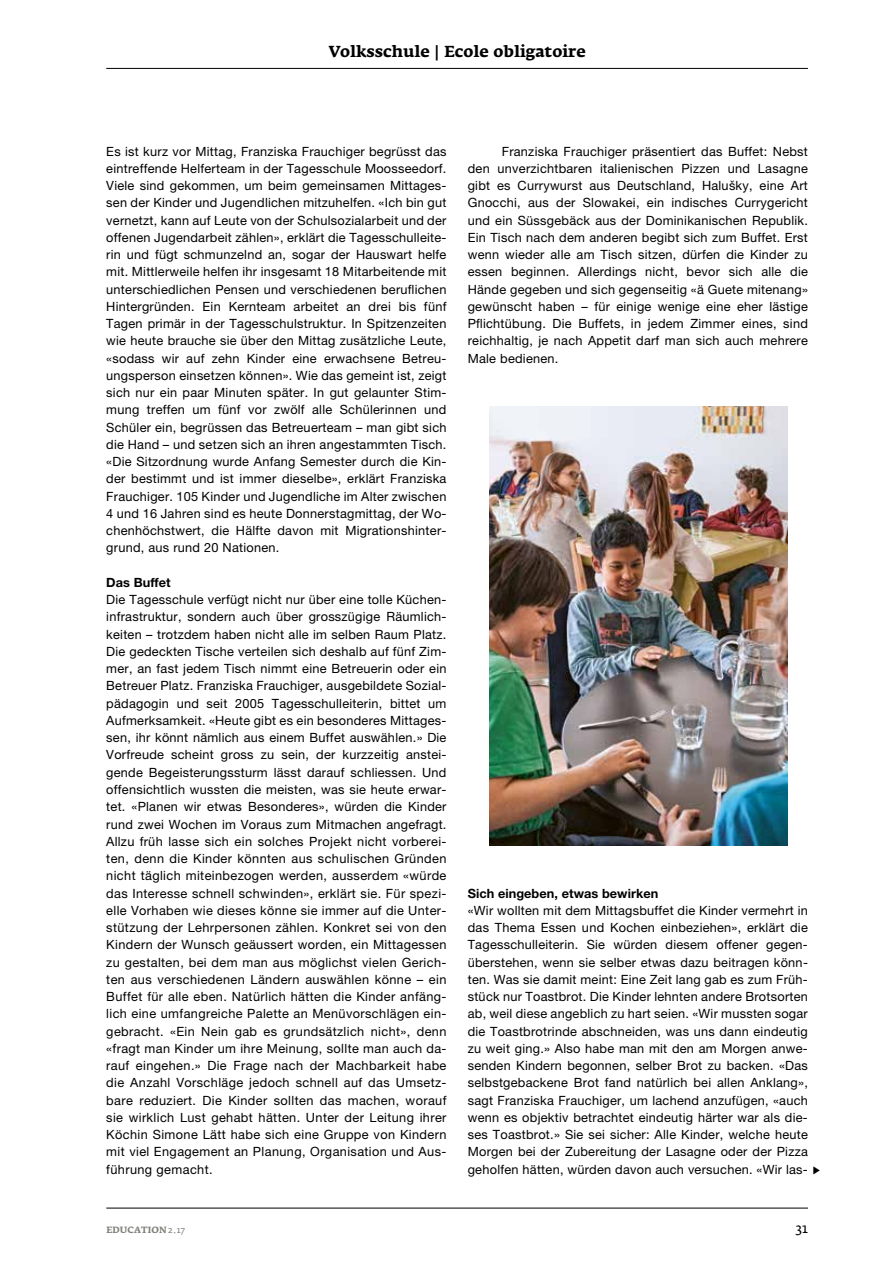
<style>
.page{position:relative;width:893px;height:1263px;background:#fff}
.page>*{position:absolute;margin:0;border:0;box-sizing:border-box;transform-origin:0 0}
.t1{font:700 15.75px "Fedra Serif A Std";color:#000}
.t2{font:13.5px "Fedra Serif A Std";color:#000}
.t3{font:12.75px/17.2px "Helvetica Neue LT Std";letter-spacing:.02em;color:#000;text-align:justify}
.t4{font:700 12.75px "Helvetica Neue LT Std";letter-spacing:.005em;color:#000}
.t5{font:700 9px "Fedra Serif A Std";letter-spacing:.015em;color:#81807a}
.s1{font-family:"Fedra Serif A Std";font-size:12px}
.s2{font-weight:400}
</style>
<div class="page">
<hr style="left:106px;top:1208px;width:702px;height:1px;background:#000">
<hr style="left:106px;top:68px;width:702px;height:1px;background:#000">
<img style="left:489px;top:406px;width:298px;height:440px">
<p class="t1" style="left:328px;top:42px;width:259px">Volksschule | Ecole obligatoire</p>
<p class="t3" style="left:106px;top:142px;width:342px">Es ist kurz vor Mittag, Franziska Frauchiger begrüsst das eintreffende Helferteam in der Tagesschule Moosseedorf.<br>Viele sind gekommen, um beim gemeinsamen Mittages&shy;sen der Kinder und Jugendlichen mitzuhelfen. «Ich bin gut vernetzt, kann auf Leute von der Schulsozialarbeit und der offenen Jugendarbeit zählen», erklärt die Tagesschulleite&shy;rin und fügt schmunzelnd an, sogar der Hauswart helfe mit. Mittlerweile helfen ihr insgesamt 18 Mitarbeitende mit unterschiedlichen Pensen und verschiedenen beruflichen Hintergründen. Ein Kernteam arbeitet an drei bis fünf Tagen primär in der Tagesschulstruktur. In Spitzenzeiten wie heute brauche sie über den Mittag zusätzliche Leute, «sodass wir auf zehn Kinder eine erwachsene Betreu&shy;ungsperson einsetzen können». Wie das gemeint ist, zeigt sich nur ein paar Minuten später. In gut gelaunter Stim&shy;mung treffen um fünf vor zwölf alle Schülerinnen und Schüler ein, begrüssen das Betreuerteam – man gibt sich die Hand – und setzen sich an ihren angestammten Tisch. «Die Sitzordnung wurde Anfang Semester durch die Kin&shy;der bestimmt und ist immer dieselbe», erklärt Franziska Frauchiger. 105 Kinder und Jugendliche im Alter zwischen 4 und 16 Jahren sind es heute Donnerstagmittag, der Wo&shy;chenhöchstwert, die Hälfte davon mit Migrationshinter&shy;grund, aus rund 20 Nationen.</p>
<p class="t4" style="left:106px;top:574px;width:66px">Das Buffet</p>
<p class="t3" style="left:106px;top:591px;width:342px">Die Tagesschule verfügt nicht nur über eine tolle Küchen&shy;infrastruktur, sondern auch über grosszügige Räumlich&shy;keiten – trotzdem haben nicht alle im selben Raum Platz.<br>Die gedeckten Tische verteilen sich deshalb auf fünf Zim&shy;mer, an fast jedem Tisch nimmt eine Betreuerin oder ein Betreuer Platz. Franziska Frauchiger, ausgebildete Sozial&shy;pädagogin und seit 2005 Tagesschulleiterin, bittet um Aufmerksamkeit. «Heute gibt es ein besonderes Mittages&shy;sen, ihr könnt nämlich aus einem Buffet auswählen.» Die Vorfreude scheint gross zu sein, der kurzzeitig anstei&shy;gende Begeisterungssturm lässt darauf schliessen. Und offensichtlich wussten die meisten, was sie heute erwar&shy;tet. «Planen wir etwas Besonderes», würden die Kinder rund zwei Wochen im Voraus zum Mitmachen angefragt.<br>Allzu früh lasse sich ein solches Projekt nicht vorberei&shy;ten, denn die Kinder könnten aus schulischen Gründen nicht täglich miteinbezogen werden, ausserdem «würde das Interesse schnell schwinden», erklärt sie. Für spezi&shy;elle Vorhaben wie dieses könne sie immer auf die Unter&shy;stützung der Lehrpersonen zählen. Konkret sei von den Kindern der Wunsch geäussert worden, ein Mittagessen zu gestalten, bei dem man aus möglichst vielen Gerich&shy;ten aus verschiedenen Ländern auswählen könne – ein Buffet für alle eben. Natürlich hätten die Kinder anfäng&shy;lich eine umfangreiche Palette an Menüvorschlägen ein&shy;gebracht. «Ein Nein gab es grundsätzlich nicht», denn «fragt man Kinder um ihre Meinung, sollte man auch da&shy;rauf eingehen.» Die Frage nach der Machbarkeit habe die Anzahl Vorschläge jedoch schnell auf das Umsetz&shy;bare reduziert. Die Kinder sollten das machen, worauf sie wirklich Lust gehabt hätten. Unter der Leitung ihrer Köchin Simone Lätt habe sich eine Gruppe von Kindern mit viel Engagement an Planung, Organisation und Aus&shy;führung gemacht.</p>
<p class="t3" style="left:468px;top:142px;width:342px;text-indent:34px">Franziska Frauchiger präsentiert das Buffet: Nebst den unverzichtbaren italienischen Pizzen und Lasagne gibt es Currywurst aus Deutschland, Halušky, eine Art Gnocchi, aus der Slowakei, ein indisches Currygericht und ein Süssgebäck aus der Dominikanischen Republik.<br>Ein Tisch nach dem anderen begibt sich zum Buffet. Erst wenn wieder alle am Tisch sitzen, dürfen die Kinder zu essen beginnen. Allerdings nicht, bevor sich alle die Hände gegeben und sich gegenseitig «ä Guete mitenang» gewünscht haben – für einige wenige eine eher lästige Pflichtübung. Die Buffets, in jedem Zimmer eines, sind reichhaltig, je nach Appetit darf man sich auch mehrere Male bedienen.</p>
<p class="t4" style="left:468px;top:885px;width:192px">Sich eingeben, etwas bewirken</p>
<p class="t3" style="left:468px;top:901px;width:354px;text-align:left">«Wir wollten mit dem Mittagsbuffet die Kinder vermehrt in das Thema Essen und Kochen einbeziehen», erklärt die Tagesschulleiterin. Sie würden diesem offener gegen&shy;überstehen, wenn sie selber etwas dazu beitragen könn&shy;ten. Was sie damit meint: Eine Zeit lang gab es zum Früh&shy;stück nur Toastbrot. Die Kinder lehnten andere Brotsorten ab, weil diese angeblich zu hart seien. «Wir mussten sogar die Toastbrotrinde abschneiden, was uns dann eindeutig zu weit ging.» Also habe man mit den am Morgen anwe&shy;senden Kindern begonnen, selber Brot zu backen. «Das selbstgebackene Brot fand natürlich bei allen Anklang», sagt Franziska Frauchiger, um lachend anzufügen, «auch wenn es objektiv betrachtet eindeutig härter war als die&shy;ses Toastbrot.» Sie sei sicher: Alle Kinder, welche heute Morgen bei der Zubereitung der Lasagne oder der Pizza geholfen hätten, würden davon auch versuchen. «Wir las- <span class="s1">▶</span></p>
<p class="t5" style="left:106px;top:1225px;width:80px">EDUCATION <span class="s2">2.17</span></p>
<p class="t2" style="left:795px;top:1221px;width:14px">31</p>
</div>
